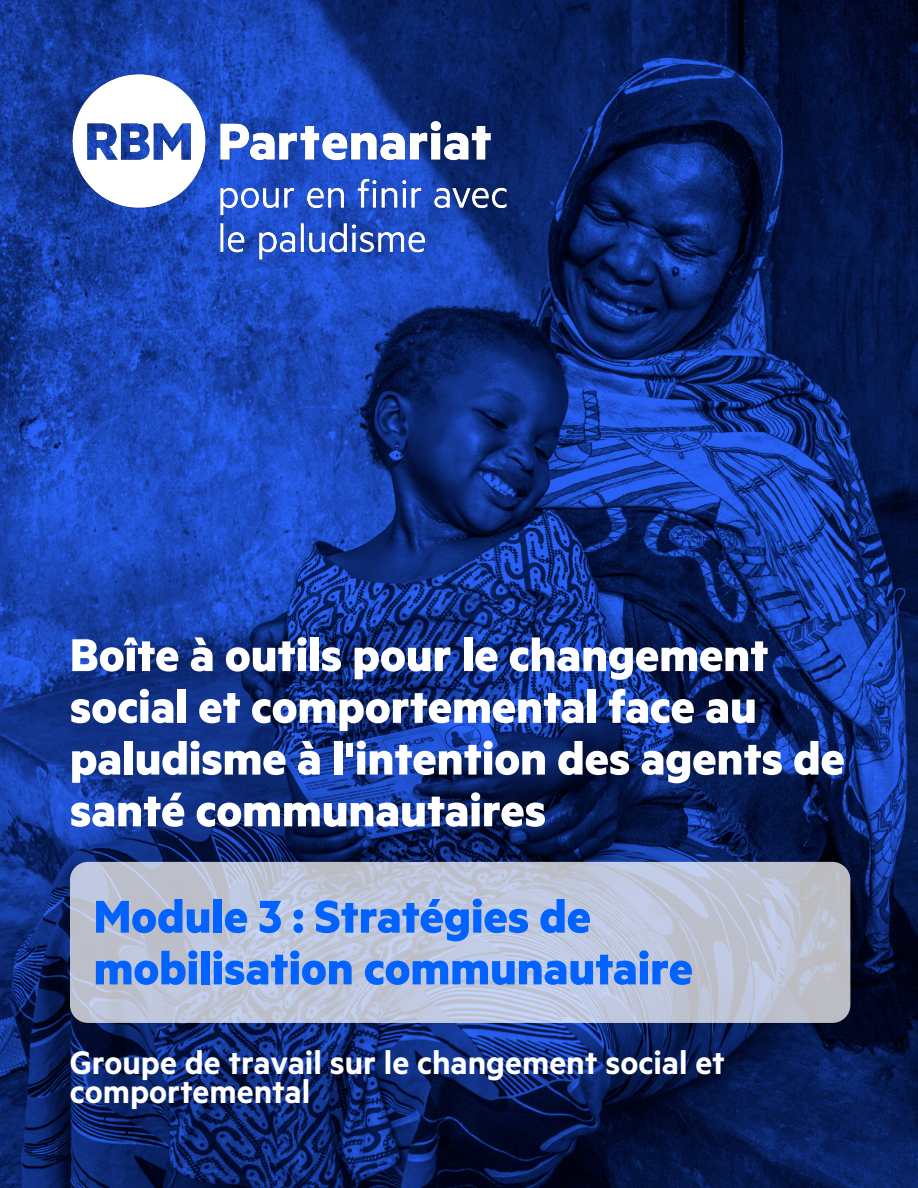
<style>
.page{position:relative;width:918px;height:1188px;background:#fff}
.page>*{position:absolute;margin:0;border:0;box-sizing:border-box;transform-origin:0 0}
.t1{font:700 51.75px/51.8px "Metric";color:#fff}
.Header_1{font:700 51.75px/51.8px "Metric";color:#0262ff}
.t2{font:600 36.75px/29.2px "Metric";color:#fff}
</style>
<div class="page">
<img style="left:0;top:0;width:918px;height:1188px">
<svg style="left:70px;top:862px;width:780px;height:161px;background:#bec5d7"></svg>
<img style="left:35px;top:39px;width:509px;height:257px">
<p class="t1" style="left:70px;top:627px;width:776px">Boîte à outils pour le changement social et comportemental face au paludisme à l'intention des agents de santé communautaires</p>
<p class="Header_1" style="left:94px;top:889px;width:601px">Module 3 : Stratégies de mobilisation communautaire</p>
<p class="t2" style="left:70px;top:1047px;width:656px">Groupe de travail sur le changement social et comportemental</p>
</div>
